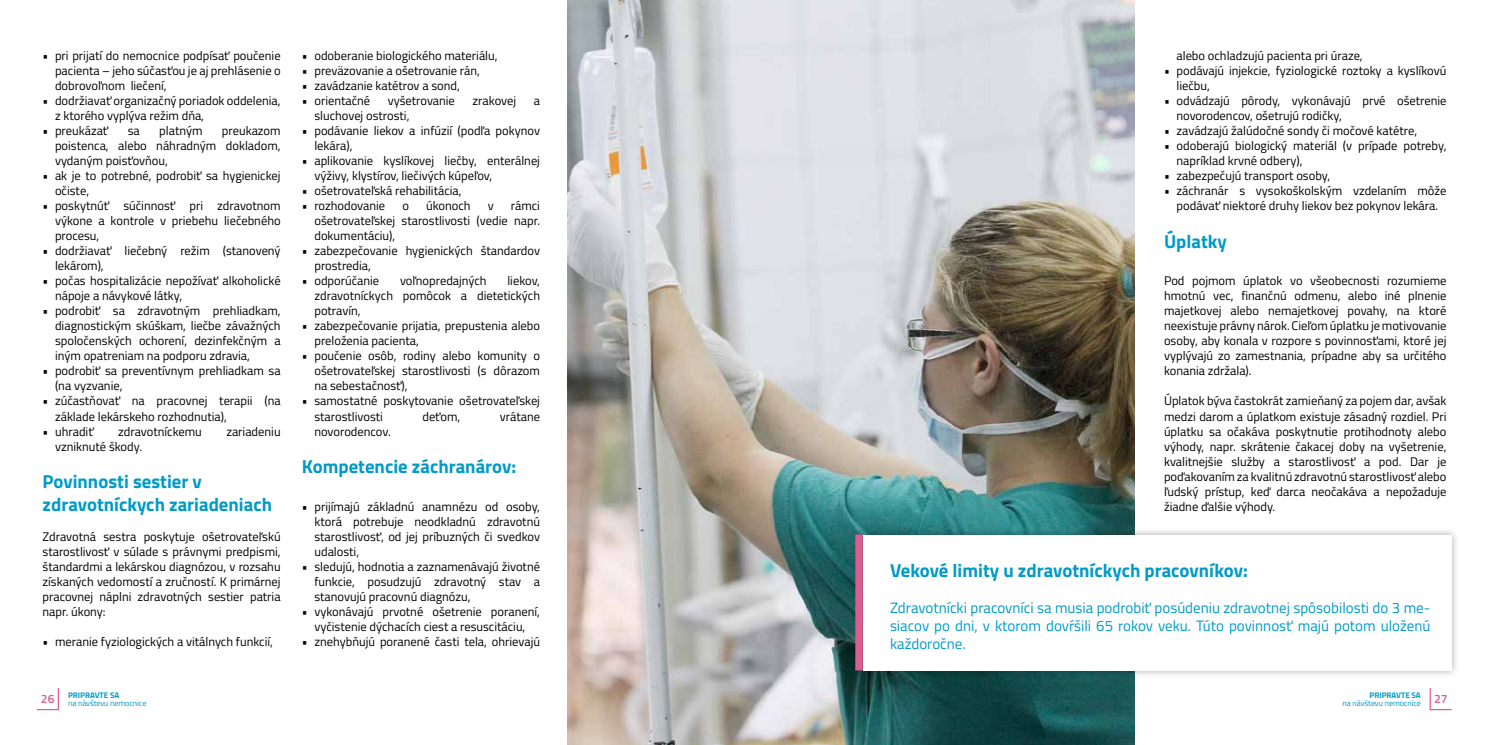
<style>
.page{position:relative;width:1489px;height:745px;background:#fff}
.page>*{position:absolute;margin:0;border:0;box-sizing:border-box;transform-origin:0 0}
.t1{font:700 18.75px/22.5px "Titillium Web";color:#009bc7}
.t2{font:15px/18px "Titillium Web";color:#009bc7;text-align:justify}
.t3{font:12.5px/15px "Titillium Web";color:#000}
.t4{font:8.12px/7.5px "Titillium Web";letter-spacing:-.01em;color:#009bc7}
.s1{font-weight:600;font-size:12.12px;color:#dd5d8f}
.s2{font-weight:700}
</style>
<div class="page">
<svg style="left:36px;top:688px;width:23px;height:22px"></svg>
<svg style="left:1429px;top:688px;width:23px;height:22px"></svg>
<img style="left:567px;top:0;width:567px;height:744px">
<div style="left:855px;top:526px;width:604px;height:151px;background:#000;opacity:.3"></div>
<div style="left:862px;top:534px;width:589px;height:136px;background:#fff"></div>
<div style="left:855px;top:534px;width:7px;height:136px;background:#dd5d8f"></div>
<p class="t3" style="left:55px;top:48px;width:227px;text-align:justify;text-indent:-12px">• pri prijatí do nemocnice podpísať poučenie pacienta – jeho súčasťou je aj prehlásenie o dobrovoľnom liečení,</p>
<p class="t3" style="left:55px;top:93px;width:227px;text-indent:-12px">• dodržiavať organizačný poriadok oddelenia, z ktorého vyplýva režim dňa,</p>
<p class="t3" style="left:43px;top:123px;width:67px">• preukázať</p>
<p class="t3" style="left:128px;top:123px;width:14px">sa</p>
<p class="t3" style="left:159px;top:123px;width:45px">platným</p>
<p class="t3" style="left:55px;top:123px;width:227px;text-align:justify;text-indent:167px">preukazom poistenca, alebo náhradným dokladom, vydaným poisťovňou,</p>
<p class="t3" style="left:55px;top:168px;width:227px;text-indent:-12px">• ak je to potrebné, podrobiť sa hygienickej očiste,</p>
<p class="t3" style="left:55px;top:198px;width:227px;text-align:justify;text-indent:-12px">• poskytnúť súčinnosť pri zdravotnom výkone a kontrole v priebehu liečebného procesu,</p>
<p class="t3" style="left:55px;top:243px;width:227px;text-indent:-12px">• dodržiavať liečebný režim (stanovený lekárom),</p>
<p class="t3" style="left:55px;top:273px;width:227px;text-indent:-12px">• počas hospitalizácie nepožívať alkoholické nápoje a návykové látky,</p>
<p class="t3" style="left:55px;top:303px;width:227px;text-align:justify;text-indent:-12px">• podrobiť sa zdravotným prehliadkam, diagnostickým skúškam, liečbe závažných spoločenských ochorení, dezinfekčným a iným opatreniam na podporu zdravia,</p>
<p class="t3" style="left:55px;top:363px;width:227px;text-indent:-12px">• podrobiť sa preventívnym prehliadkam sa (na vyzvanie,</p>
<p class="t3" style="left:55px;top:393px;width:227px;text-indent:-12px">• zúčastňovať na pracovnej terapii (na základe lekárskeho rozhodnutia),</p>
<p class="t3" style="left:43px;top:423px;width:53px">• uhradiť</p>
<p class="t3" style="left:118px;top:423px;width:85px">zdravotníckemu</p>
<p class="t3" style="left:226px;top:423px;width:56px">zariadeniu</p>
<p class="t3" style="left:55px;top:438px;width:89px">vzniknuté škody.</p>
<h1 class="t1" style="left:43px;top:469px;width:231px">Povinnosti sestier v zdravotníckych zariadeniach</h1>
<p class="t3" style="left:43px;top:528px;width:239px;text-align:justify">Zdravotná sestra poskytuje ošetrovateľskú starostlivosť v súlade s právnymi predpismi, štandardmi a lekárskou diagnózou, v rozsahu získaných vedomostí a zručností. K primárnej pracovnej náplni zdravotných sestier patria napr. úkony:</p>
<p class="t3" style="left:43px;top:633px;width:232px">• meranie fyziologických a vitálnych funkcií,</p>
<p class="t3" style="left:302px;top:48px;width:197px">• odoberanie biologického materiálu,</p>
<p class="t3" style="left:302px;top:63px;width:180px">• preväzovanie a ošetrovanie rán,</p>
<p class="t3" style="left:302px;top:78px;width:159px">• zavádzanie katétrov a sond,</p>
<p class="t3" style="left:302px;top:93px;width:70px">• orientačné</p>
<p class="t3" style="left:388px;top:93px;width:69px">vyšetrovanie</p>
<p class="t3" style="left:472px;top:93px;width:45px">zrakovej</p>
<p class="t3" style="left:533px;top:93px;width:8px">a</p>
<p class="t3" style="left:314px;top:108px;width:97px">sluchovej ostrosti,</p>
<p class="t3" style="left:314px;top:123px;width:227px;text-indent:-12px">• podávanie liekov a infúzií (podľa pokynov lekára),</p>
<p class="t3" style="left:314px;top:153px;width:227px;text-indent:-12px">• aplikovanie kyslíkovej liečby, enterálnej výživy, klystírov, liečivých kúpeľov,</p>
<p class="t3" style="left:302px;top:183px;width:161px">• ošetrovateľská rehabilitácia,</p>
<p class="t3" style="left:302px;top:198px;width:85px">• rozhodovanie</p>
<p class="t3" style="left:402px;top:198px;width:8px">o</p>
<p class="t3" style="left:426px;top:198px;width:46px">úkonoch</p>
<p class="t3" style="left:487px;top:198px;width:8px">v</p>
<p class="t3" style="left:314px;top:198px;width:227px;text-align:justify;text-indent:196px">rámci ošetrovateľskej starostlivosti (vedie napr. dokumentáciu),</p>
<p class="t3" style="left:314px;top:243px;width:227px;text-indent:-12px">• zabezpečovanie hygienických štandardov prostredia,</p>
<p class="t3" style="left:302px;top:273px;width:79px">• odporúčanie</p>
<p class="t3" style="left:400px;top:273px;width:88px">voľnopredajných</p>
<p class="t3" style="left:314px;top:273px;width:227px;text-align:justify;text-indent:193px">liekov, zdravotníckych pomôcok a dietetických potravín,</p>
<p class="t3" style="left:314px;top:318px;width:227px;text-indent:-12px">• zabezpečovanie prijatia, prepustenia alebo preloženia pacienta,</p>
<p class="t3" style="left:314px;top:348px;width:227px;text-align:justify;text-indent:-12px">• poučenie osôb, rodiny alebo komunity o ošetrovateľskej starostlivosti (s dôrazom na sebestačnosť),</p>
<p class="t3" style="left:314px;top:393px;width:227px;text-indent:-12px">• samostatné poskytovanie ošetrovateľskej starostlivosti</p>
<p class="t3" style="left:422px;top:408px;width:39px">deťom,</p>
<p class="t3" style="left:499px;top:408px;width:42px">vrátane</p>
<p class="t3" style="left:314px;top:423px;width:78px">novorodencov.</p>
<h1 class="t1" style="left:302px;top:454px;width:216px">Kompetencie záchranárov:</h1>
<p class="t3" style="left:314px;top:498px;width:227px;text-align:justify;text-indent:-12px">• prijímajú základnú anamnézu od osoby, ktorá potrebuje neodkladnú zdravotnú starostlivosť, od jej príbuzných či svedkov udalosti,</p>
<p class="t3" style="left:314px;top:558px;width:227px;text-align:justify;text-indent:-12px">• sledujú, hodnotia a zaznamenávajú životné funkcie, posudzujú zdravotný stav a stanovujú pracovnú diagnózu,</p>
<p class="t3" style="left:302px;top:603px;width:239px;text-align:center">• vykonávajú prvotné ošetrenie poranení, vyčistenie dýchacích ciest a resuscitáciu,</p>
<p class="t3" style="left:302px;top:633px;width:239px">• znehybňujú poranené časti tela, ohrievajú</p>
<p class="t3" style="left:1176px;top:48px;width:188px">alebo ochladzujú pacienta pri úraze,</p>
<p class="t3" style="left:1176px;top:63px;width:271px;text-indent:-12px">• podávajú injekcie, fyziologické roztoky a kyslíkovú liečbu,</p>
<p class="t3" style="left:1176px;top:93px;width:271px;text-indent:-12px">• odvádzajú pôrody, vykonávajú prvé ošetrenie novorodencov, ošetrujú rodičky,</p>
<p class="t3" style="left:1163px;top:123px;width:255px">• zavádzajú žalúdočné sondy či močové katétre,</p>
<p class="t3" style="left:1176px;top:138px;width:271px;text-indent:-12px">• odoberajú biologický materiál (v prípade potreby, napríklad krvné odbery),</p>
<p class="t3" style="left:1163px;top:168px;width:168px">• zabezpečujú transport osoby,</p>
<p class="t3" style="left:1163px;top:183px;width:284px;text-align:center">• záchranár s vysokoškolským vzdelaním môže podávať niektoré druhy liekov bez pokynov lekára.</p>
<h1 class="t1" style="left:1163px;top:229px;width:64px">Úplatky</h1>
<p class="t3" style="left:1163px;top:273px;width:284px;text-align:justify">Pod pojmom úplatok vo všeobecnosti rozumieme hmotnú vec, finančnú odmenu, alebo iné plnenie majetkovej alebo nemajetkovej povahy, na ktoré neexistuje právny nárok. Cieľom úplatku je motivovanie osoby, aby konala v rozpore s povinnosťami, ktoré jej vyplývajú zo zamestnania, prípadne aby sa určitého konania zdržala).</p>
<p class="t3" style="left:1163px;top:393px;width:284px;text-align:justify">Úplatok býva častokrát zamieňaný za pojem dar, avšak medzi darom a úplatkom existuje zásadný rozdiel. Pri úplatku sa očakáva poskytnutie protihodnoty alebo výhody, napr. skrátenie čakacej doby na vyšetrenie, kvalitnejšie služby a starostlivosť a pod. Dar je poďakovaním za kvalitnú zdravotnú starostlivosť alebo ľudský prístup, keď darca neočakáva a nepožaduje žiadne ďalšie výhody.</p>
<h1 class="t1" style="left:890px;top:557px;width:359px">Vekové limity u zdravotníckych pracovníkov:</h1>
<p class="t2" style="left:890px;top:597px;width:542px">Zdravotnícki pracovníci sa musia podrobiť posúdeniu zdravotnej spôsobilosti do 3 me&shy;siacov po dni, v ktorom dovŕšili 65 rokov veku. Túto povinnosť majú potom uloženú každoročne.</p>
<p class="t4" style="left:68px;top:691px;width:80px;text-indent:-27px"><span class="s1">26</span> <span class="s2">Pripravte sa<br></span>na návštevu nemocnice</p>
<p class="t4" style="left:1342px;top:691px;width:107px;text-align:center"><span class="s2">Pripravte sa<br></span>na návštevu nemocnice <sup>27</sup></p>
</div>
